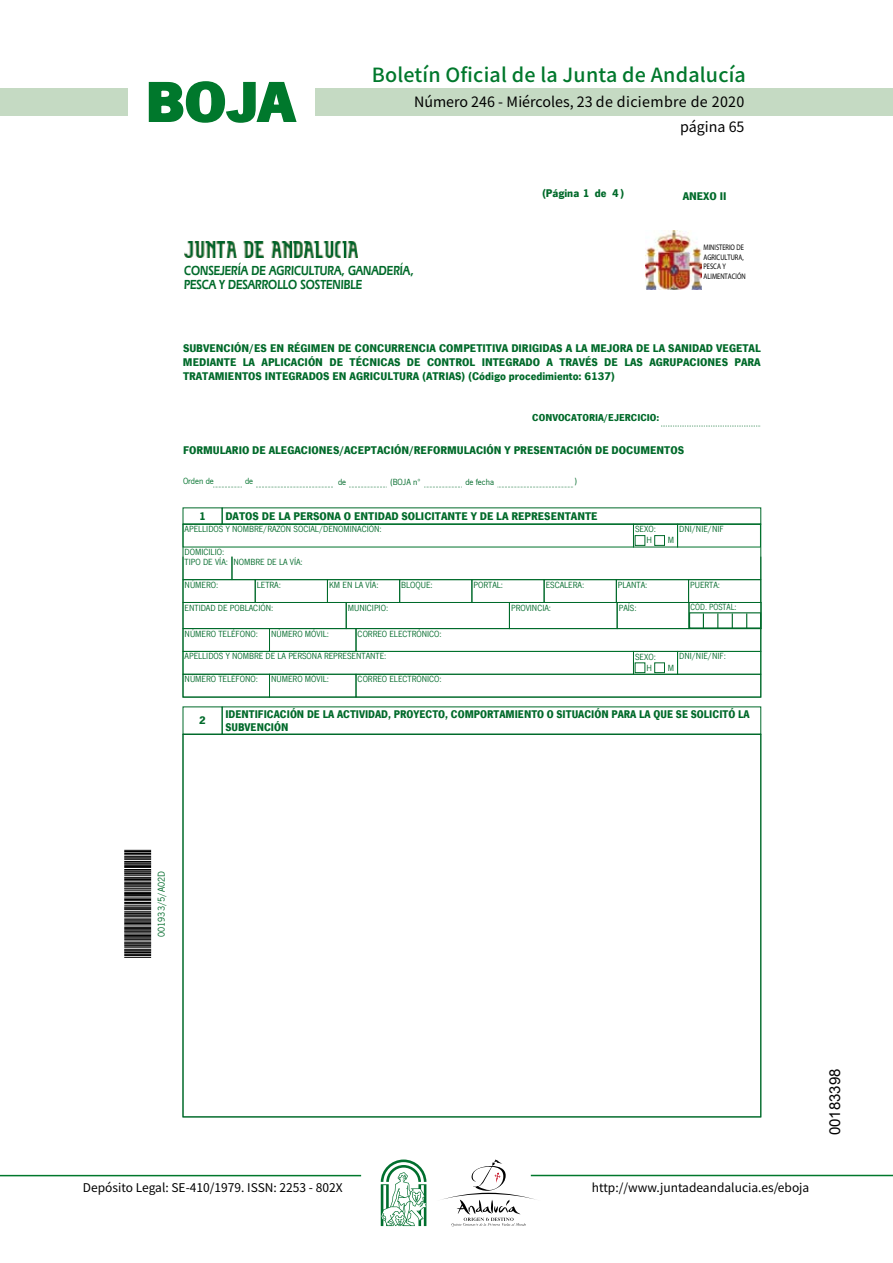
<style>
.page{position:relative;width:893px;height:1263px;background:#fff}
.page>*{position:absolute;margin:0;border:0;box-sizing:border-box;transform-origin:0 0}
.t1{font:700 57.75px "News Got T";color:#00782c;scale:1.14 1}
.t2{font:500 19.5px "Noto Sans HK";letter-spacing:.01em;color:#00782c}
.t3{font:15px "Arial";color:#000}
.t4{font:14.25px/24.5px "Noto Sans HK";color:#000;text-align:right}
.t5{font:600 13.8px/13.8px "Eras IT Cby BT";color:#006a2a;scale:.8 1}
.t6{font:12px "Noto Sans HK";color:#000}
.t7{font:700 11.55px/13.8px "News Got T";color:#006a2a;text-align:justify}
.t8{font:700 11.55px/13.8px "News Got T";color:#006a2a;scale:.95 1}
.t9{font:700 10.35px "News Got T";color:#006a2a}
.t10{font:10.35px "News Got T";color:#006a2a}
.t11{font:9.15px/11.1px "News Got T";color:#006a2a}
.t12{font:9.15px "News Got T";color:#006a2a;scale:.93 1}
.t13{font:9.15px "News Got T";color:#00722c}
.t14{font:8.1px/9.6px "Myriad Pro";color:#000;scale:.8 1}
</style>
<div class="page">
<div style="left:315px;top:88px;width:577px;height:28px;background:#c5dac3"></div>
<div style="left:0;top:88px;width:128px;height:28px;background:#c5dac3"></div>
<hr style="left:0;top:1175px;width:361px;height:1px;background:#00782c">
<hr style="left:531px;top:1175px;width:361px;height:1px;background:#00782c">
<svg style="left:148px;top:81px;width:149px;height:42px"></svg>
<svg style="left:442px;top:1159px;width:100px;height:67px"></svg>
<svg style="left:381px;top:1160px;width:45px;height:66px"></svg>
<img style="left:184px;top:241px;width:173px;height:16px">
<img style="left:645px;top:230px;width:56px;height:59px">
<svg style="left:661px;top:426px;width:100px;height:1px"></svg>
<svg style="left:213px;top:487px;width:29px;height:1px"></svg>
<svg style="left:256px;top:487px;width:77px;height:1px"></svg>
<svg style="left:349px;top:487px;width:38px;height:1px"></svg>
<svg style="left:424px;top:487px;width:38px;height:1px"></svg>
<svg style="left:497px;top:487px;width:76px;height:1px"></svg>
<div style="left:183px;top:524px;width:450px;height:23px;border:1px solid #00722c"></div>
<div style="left:633px;top:524px;width:44px;height:23px;border:1px solid #006a2a"></div>
<div style="left:634px;top:535px;width:11px;height:11px;border:1px solid #006a2a"></div>
<div style="left:654px;top:535px;width:10px;height:11px;border:1px solid #006a2a"></div>
<div style="left:677px;top:524px;width:83px;height:23px;border:1px solid #00722c"></div>
<svg style="left:183px;top:557px;width:1px;height:22px"></svg>
<svg style="left:760px;top:557px;width:1px;height:22px"></svg>
<svg style="left:232px;top:557px;width:1px;height:22px"></svg>
<div style="left:183px;top:579px;width:72px;height:24px;border:1px solid #006a2a"></div>
<div style="left:255px;top:579px;width:72px;height:24px;border:1px solid #006a2a"></div>
<div style="left:327px;top:579px;width:73px;height:24px;border:1px solid #006a2a"></div>
<div style="left:399px;top:579px;width:73px;height:24px;border:1px solid #006a2a"></div>
<div style="left:471px;top:579px;width:73px;height:24px;border:1px solid #006a2a"></div>
<div style="left:544px;top:579px;width:72px;height:24px;border:1px solid #006a2a"></div>
<div style="left:616px;top:579px;width:72px;height:24px;border:1px solid #006a2a"></div>
<div style="left:688px;top:579px;width:73px;height:24px;border:1px solid #006a2a"></div>
<div style="left:183px;top:602px;width:163px;height:27px;border:1px solid #006a2a"></div>
<div style="left:346px;top:602px;width:163px;height:27px;border:1px solid #006a2a"></div>
<div style="left:509px;top:602px;width:108px;height:27px;border:1px solid #006a2a"></div>
<div style="left:617px;top:602px;width:72px;height:27px;border:1px solid #006a2a"></div>
<div style="left:688px;top:602px;width:73px;height:27px;border:1px solid #006a2a"></div>
<div style="left:183px;top:628px;width:87px;height:24px;border:1px solid #006a2a"></div>
<div style="left:269px;top:628px;width:87px;height:24px;border:1px solid #006a2a"></div>
<div style="left:356px;top:628px;width:405px;height:24px;border:1px solid #006a2a"></div>
<div style="left:183px;top:651px;width:450px;height:23px;border:1px solid #00722c"></div>
<div style="left:633px;top:651px;width:44px;height:24px;border:1px solid #006a2a"></div>
<div style="left:634px;top:663px;width:11px;height:10px;border:1px solid #006a2a"></div>
<div style="left:654px;top:663px;width:10px;height:10px;border:1px solid #006a2a"></div>
<div style="left:677px;top:651px;width:84px;height:23px;border:1px solid #00722c"></div>
<div style="left:183px;top:674px;width:87px;height:23px;border:1px solid #006a2a"></div>
<div style="left:269px;top:674px;width:87px;height:23px;border:1px solid #006a2a"></div>
<div style="left:356px;top:674px;width:405px;height:23px;border:1px solid #006a2a"></div>
<svg style="left:124px;top:850px;width:27px;height:108px;background:#4b4b4b"></svg>
<div style="left:689px;top:612px;width:72px;height:17px;border:1px solid #006a2a"></div>
<svg style="left:702px;top:613px;width:2px;height:15px"></svg>
<svg style="left:717px;top:613px;width:1px;height:15px"></svg>
<svg style="left:731px;top:613px;width:1px;height:15px"></svg>
<svg style="left:746px;top:613px;width:1px;height:15px"></svg>
<h1 class="t1" style="left:145px;top:68px;width:133px">BOJA</h1>
<h2 class="t2" style="left:372px;top:64px;width:375px">Boletín Oficial de la Junta de Andalucía</h2>
<p class="t4" style="left:414px;top:90px;width:332px">Número 246 - Miércoles, 23 de diciembre de 2020 página 65</p>
<p class="t7" style="left:542px;top:186px;width:49px">(Página 1</p>
<p class="t7" style="left:595px;top:186px;width:31px">de )</p>
<p class="t7" style="left:682px;top:189px;width:45px">ANEXO II</p>
<p class="t7" style="left:612px;top:186px;width:8px">4</p>
<p class="t5" style="left:184px;top:263px;width:288px">CONSEJERÍA DE AGRICULTURA, GANADERÍA,<br>PESCA Y DESARROLLO SOSTENIBLE</p>
<p class="t14" style="left:703px;top:243px;width:54px">MINISTERIO DE<br>AGRICULTURA,<br>PESCA Y<br>ALIMENTACIÓN</p>
<p class="t7" style="left:183px;top:342px;width:579px">SUBVENCIÓN/ES EN RÉGIMEN DE CONCURRENCIA COMPETITIVA DIRIGIDAS A LA MEJORA DE LA SANIDAD VEGETAL MEDIANTE LA APLICACIÓN DE TÉCNICAS DE CONTROL INTEGRADO A TRAVÉS DE LAS AGRUPACIONES PARA TRATAMIENTOS INTEGRADOS EN AGRICULTURA (ATRIAS) (Código procedimiento: 6137)</p>
<p class="t9" style="left:532px;top:411px;width:129px">CONVOCATORIA/EJERCICIO:</p>
<p class="t7" style="left:183px;top:444px;width:502px">FORMULARIO DE ALEGACIONES/ACEPTACIÓN/REFORMULACIÓN Y PRESENTACIÓN DE DOCUMENTOS</p>
<p class="t13" style="left:183px;top:476px;width:32px">Orden de</p>
<p class="t13" style="left:245px;top:476px;width:10px">de</p>
<p class="t11" style="left:338px;top:477px;width:10px">de</p>
<p class="t11" style="left:390px;top:477px;width:32px">(BOJA nº</p>
<p class="t11" style="left:465px;top:477px;width:30px">de fecha</p>
<p class="t11" style="left:574px;top:476px;width:4px">)</p>
<p class="t7" style="left:199px;top:509px;width:8px">1</p>
<p class="t7" style="left:225px;top:509px;width:374px">DATOS DE LA PERSONA O ENTIDAD SOLICITANTE Y DE LA REPRESENTANTE</p>
<p class="t11" style="left:185px;top:524px;width:199px">APELLIDOS Y NOMBRE/RAZÓN SOCIAL/DENOMINACIÓN:</p>
<p class="t11" style="left:646px;top:524px;width:11px;text-indent:-11px">SEXO:<br>H</p>
<p class="t11" style="left:667px;top:535px;width:8px">M</p>
<p class="t11" style="left:679px;top:524px;width:46px">DNI/NIE/NIF</p>
<p class="t11" style="left:185px;top:547px;width:120px;line-height:9.8px">DOMICILIO:<br>TIPO DE VÍA: NOMBRE DE LA VÍA:</p>
<p class="t11" style="left:185px;top:579px;width:35px">NÚMERO:</p>
<p class="t11" style="left:257px;top:579px;width:26px">LETRA:</p>
<p class="t11" style="left:329px;top:579px;width:51px">KM EN LA VÍA:</p>
<p class="t11" style="left:401px;top:579px;width:33px">BLOQUE:</p>
<p class="t11" style="left:473px;top:579px;width:31px">PORTAL:</p>
<p class="t11" style="left:545px;top:579px;width:40px">ESCALERA:</p>
<p class="t11" style="left:618px;top:579px;width:31px">PLANTA:</p>
<p class="t11" style="left:690px;top:579px;width:31px">PUERTA:</p>
<p class="t11" style="left:185px;top:602px;width:90px">ENTIDAD DE POBLACIÓN:</p>
<p class="t11" style="left:348px;top:602px;width:42px">MUNICIPIO:</p>
<p class="t11" style="left:511px;top:602px;width:42px">PROVINCIA:</p>
<p class="t11" style="left:618px;top:602px;width:19px">PAÍS:</p>
<p class="t12" style="left:690px;top:602px;width:51px">CÓD. POSTAL:</p>
<p class="t11" style="left:185px;top:628px;width:75px">NÚMERO TELÉFONO:</p>
<p class="t11" style="left:271px;top:628px;width:59px">NÚMERO MÓVIL:</p>
<p class="t11" style="left:357px;top:628px;width:86px">CORREO ELECTRÓNICO:</p>
<p class="t11" style="left:185px;top:651px;width:203px">APELLIDOS Y NOMBRE DE LA PERSONA REPRESENTANTE:</p>
<p class="t11" style="left:646px;top:651px;width:11px;text-indent:-11px">SEXO:<br>H</p>
<p class="t11" style="left:667px;top:662px;width:8px">M</p>
<p class="t11" style="left:679px;top:651px;width:48px">DNI/NIE/NIF:</p>
<p class="t11" style="left:185px;top:674px;width:75px">NÚMERO TELÉFONO:</p>
<p class="t11" style="left:271px;top:674px;width:59px">NÚMERO MÓVIL:</p>
<p class="t11" style="left:357px;top:674px;width:86px">CORREO ELECTRÓNICO:</p>
<p class="t7" style="left:199px;top:713px;width:8px">2</p>
<p class="t8" style="left:225px;top:707px;width:553px">IDENTIFICACIÓN DE LA ACTIVIDAD, PROYECTO, COMPORTAMIENTO O SITUACIÓN PARA LA QUE SE SOLICITÓ LA<br>SUBVENCIÓN</p>
<p class="t10" style="left:156px;top:937px;width:68px;rotate:-90deg">001933/5/A02D</p>
<p class="t6" style="left:83px;top:1181px;width:261px">Depósito Legal: SE-410/1979. ISSN: 2253 - 802X</p>
<p class="t6" style="left:592px;top:1181px;width:219px">http://www.juntadeandalucia.es/eboja</p>
<p class="t3" style="left:825px;top:1135px;width:68px;rotate:-90deg">00183398</p>
</div>
